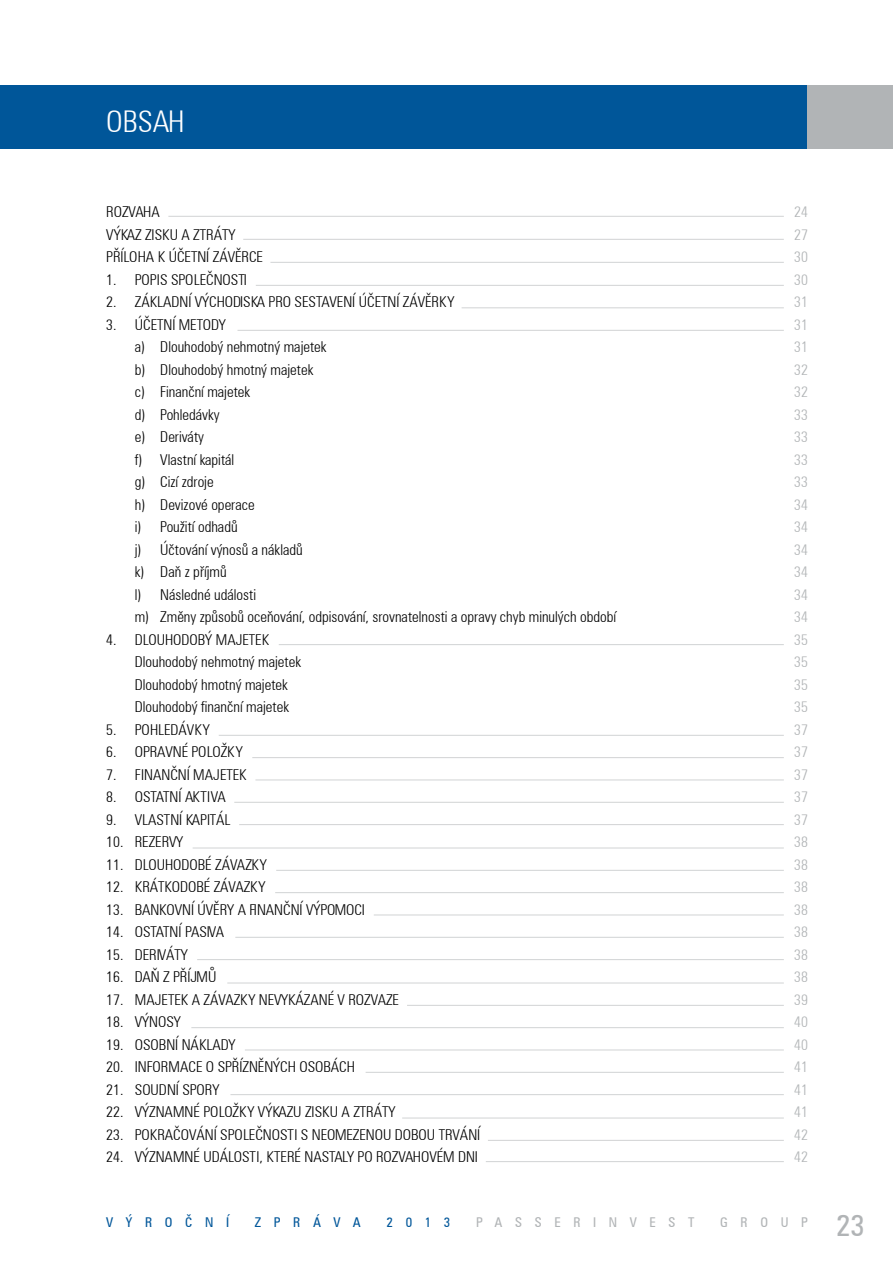
<style>
.page{position:relative;width:893px;height:1263px;background:#fff}
.page>*{position:absolute;margin:0;border:0;box-sizing:border-box;transform-origin:0 0}
.t1{font:30px "Zurich CE Lt Cn BT Roman";color:#fff}
.t2{font:30px "Zurich CE Cn BT Roman";color:#b1b4b6}
.t3{font:15px "Zurich CE Lt Cn BT Roman";color:#000}
.t4{font:15px "Zurich CE Lt Cn BT Roman";color:#b1b4b6}
.t5{font:13.5px "Zurich CE Cn BT Roman";letter-spacing:.935em;color:#005699}
.t6{font:13.5px "Zurich CE Cn BT Roman";letter-spacing:.935em;color:#b1b4b6}
</style>
<div class="page">
<div style="left:0;top:85px;width:808px;height:64px;background:#005699"></div>
<hr style="left:256px;top:285px;width:528px;height:1px;background:#d1d3d4">
<hr style="left:462px;top:307px;width:322px;height:1px;background:#d1d3d4">
<hr style="left:237px;top:330px;width:547px;height:1px;background:#d1d3d4">
<hr style="left:279px;top:644px;width:505px;height:1px;background:#d1d3d4">
<hr style="left:219px;top:735px;width:565px;height:1px;background:#d1d3d4">
<hr style="left:252px;top:757px;width:532px;height:1px;background:#d1d3d4">
<hr style="left:255px;top:779px;width:529px;height:1px;background:#d1d3d4">
<hr style="left:234px;top:802px;width:550px;height:1px;background:#d1d3d4">
<hr style="left:239px;top:824px;width:545px;height:1px;background:#d1d3d4">
<hr style="left:193px;top:848px;width:591px;height:1px;background:#d1d3d4">
<hr style="left:276px;top:870px;width:508px;height:1px;background:#d1d3d4">
<hr style="left:275px;top:892px;width:509px;height:1px;background:#d1d3d4">
<hr style="left:374px;top:914px;width:410px;height:1px;background:#d1d3d4">
<hr style="left:235px;top:937px;width:549px;height:1px;background:#d1d3d4">
<hr style="left:197px;top:959px;width:587px;height:1px;background:#d1d3d4">
<hr style="left:227px;top:983px;width:557px;height:1px;background:#d1d3d4">
<hr style="left:407px;top:1005px;width:377px;height:1px;background:#d1d3d4">
<hr style="left:191px;top:1027px;width:593px;height:1px;background:#d1d3d4">
<hr style="left:245px;top:1049px;width:539px;height:1px;background:#d1d3d4">
<hr style="left:366px;top:1072px;width:418px;height:1px;background:#d1d3d4">
<hr style="left:230px;top:1094px;width:554px;height:1px;background:#d1d3d4">
<hr style="left:402px;top:1118px;width:382px;height:1px;background:#d1d3d4">
<hr style="left:488px;top:1140px;width:296px;height:1px;background:#d1d3d4">
<hr style="left:486px;top:1161px;width:298px;height:1px;background:#d1d3d4">
<div style="left:808px;top:85px;width:85px;height:64px;background:#b1b4b6"></div>
<hr style="left:270px;top:262px;width:514px;height:1px;background:#d1d3d4">
<hr style="left:243px;top:239px;width:541px;height:1px;background:#d1d3d4">
<hr style="left:168px;top:216px;width:616px;height:1px;background:#d1d3d4">
<h1 class="t1" style="left:106px;top:102px;width:80px">Obsah</h1>
<p class="t4" style="left:794px;top:202px;width:15px">24</p>
<p class="t3" style="left:106px;top:224px;width:8px">VÝKAZ</p>
<p class="t3" style="left:145px;top:224px;width:92px">ZISKU A ZTRÁTY</p>
<p class="t4" style="left:794px;top:224px;width:15px">27</p>
<p class="t3" style="left:106px;top:247px;width:8px">PŘÍLOHA</p>
<p class="t3" style="left:158px;top:247px;width:64px">KÚČETNÍ ZÁVĚR</p>
<p class="t3" style="left:249px;top:247px;width:15px">CE</p>
<p class="t4" style="left:794px;top:247px;width:15px">30</p>
<p class="t3" style="left:106px;top:269px;width:22px">1. POP</p>
<p class="t3" style="left:157px;top:269px;width:92px">IS SPOLEČNOSTI</p>
<p class="t4" style="left:794px;top:269px;width:15px">30</p>
<p class="t3" style="left:106px;top:292px;width:20px">2. ZÁKLADNÍ</p>
<p class="t3" style="left:195px;top:292px;width:82px">VÝCHODISKA PRO</p>
<p class="t3" style="left:295px;top:292px;width:117px">SESTAVENÍ ÚČETNÍ ZÁVĚRK</p>
<p class="t3" style="left:447px;top:292px;width:8px">Y</p>
<p class="t4" style="left:794px;top:292px;width:15px">31</p>
<p class="t3" style="left:106px;top:314px;width:23px">3. ÚČ</p>
<p class="t3" style="left:151px;top:314px;width:77px">ETNÍ METODY</p>
<p class="t4" style="left:794px;top:314px;width:15px">31</p>
<p class="t3" style="left:135px;top:337px;width:193px">a) Dlouhodobý nehmotný majetek</p>
<p class="t4" style="left:794px;top:337px;width:15px">31</p>
<p class="t3" style="left:135px;top:359px;width:180px">b) Dlouhodobý hmotný majetek</p>
<p class="t4" style="left:794px;top:359px;width:15px">32</p>
<p class="t3" style="left:135px;top:382px;width:117px">c) Finanční majetek</p>
<p class="t4" style="left:794px;top:382px;width:15px">32</p>
<p class="t3" style="left:135px;top:404px;width:87px">d) Pohledávky</p>
<p class="t4" style="left:794px;top:404px;width:15px">33</p>
<p class="t3" style="left:135px;top:427px;width:71px">e) D eriváty</p>
<p class="t4" style="left:794px;top:427px;width:15px">33</p>
<p class="t3" style="left:135px;top:449px;width:101px">f) Vlastní kapitál</p>
<p class="t4" style="left:794px;top:449px;width:15px">33</p>
<p class="t3" style="left:135px;top:472px;width:80px">g) Cizí zdroje</p>
<p class="t4" style="left:794px;top:472px;width:15px">33</p>
<p class="t3" style="left:135px;top:494px;width:121px">h) Devizové operace</p>
<p class="t4" style="left:794px;top:494px;width:15px">34</p>
<p class="t3" style="left:135px;top:517px;width:104px">i) Použití odhadů</p>
<p class="t4" style="left:794px;top:517px;width:15px">34</p>
<p class="t3" style="left:135px;top:539px;width:169px">j) Účtování výnosů a nákladů</p>
<p class="t4" style="left:794px;top:539px;width:15px">34</p>
<p class="t3" style="left:135px;top:562px;width:93px">k) Daň z příjmů</p>
<p class="t4" style="left:794px;top:562px;width:15px">34</p>
<p class="t3" style="left:135px;top:584px;width:123px">l) Následné události</p>
<p class="t4" style="left:794px;top:584px;width:15px">34</p>
<p class="t3" style="left:135px;top:607px;width:483px">m) Změny způsobů oceňování, odpisování, srovnatelnosti a opravy chyb minulých období</p>
<p class="t4" style="left:794px;top:607px;width:15px">34</p>
<p class="t3" style="left:106px;top:629px;width:137px">4. Dlouhodobý majete</p>
<p class="t3" style="left:262px;top:629px;width:9px">k</p>
<p class="t4" style="left:794px;top:629px;width:15px">35</p>
<p class="t3" style="left:106px;top:652px;width:196px">Dlouhodobý nehmotný majetek</p>
<p class="t4" style="left:794px;top:652px;width:15px">35</p>
<p class="t3" style="left:106px;top:674px;width:183px">Dlouhodobý hmotný majetek</p>
<p class="t4" style="left:794px;top:674px;width:15px">35</p>
<p class="t3" style="left:106px;top:697px;width:184px">Dlouhodobý finanční majetek</p>
<p class="t4" style="left:794px;top:697px;width:15px">35</p>
<p class="t3" style="left:106px;top:719px;width:21px">5. POHL</p>
<p class="t3" style="left:164px;top:719px;width:15px">EDÁVK</p>
<p class="t3" style="left:203px;top:719px;width:8px">Y</p>
<p class="t4" style="left:794px;top:719px;width:15px">37</p>
<p class="t3" style="left:106px;top:742px;width:21px">6. OPRAVNÉ</p>
<p class="t3" style="left:192px;top:742px;width:8px">POLO</p>
<p class="t3" style="left:221px;top:742px;width:23px">ŽKY</p>
<p class="t4" style="left:794px;top:742px;width:15px">37</p>
<p class="t3" style="left:106px;top:764px;width:47px">7. F INANČNÍ</p>
<p class="t3" style="left:193px;top:764px;width:88px">MAJETEK</p>
<p class="t4" style="left:794px;top:764px;width:15px">37</p>
<p class="t3" style="left:106px;top:787px;width:145px">8. O STATNÍ AKT I VA</p>
<p class="t4" style="left:794px;top:787px;width:15px">37</p>
<p class="t3" style="left:106px;top:809px;width:22px">9. VLA</p>
<p class="t3" style="left:156px;top:809px;width:100px">STNÍ KAP ITÁL</p>
<p class="t4" style="left:794px;top:809px;width:15px">37</p>
<p class="t3" style="left:106px;top:832px;width:78px">10. REZERVY</p>
<p class="t4" style="left:794px;top:832px;width:15px">38</p>
<p class="t3" style="left:106px;top:854px;width:27px">11. DLO</p>
<p class="t3" style="left:157px;top:854px;width:18px">UHODO</p>
<p class="t3" style="left:198px;top:854px;width:26px">BÉ ZÁVAZK</p>
<p class="t3" style="left:260px;top:854px;width:8px">Y</p>
<p class="t4" style="left:794px;top:854px;width:15px">38</p>
<p class="t3" style="left:106px;top:877px;width:27px">12. KRÁ</p>
<p class="t3" style="left:158px;top:877px;width:15px">TKODO</p>
<p class="t3" style="left:196px;top:877px;width:26px">BÉ ZÁVAZK</p>
<p class="t3" style="left:259px;top:877px;width:8px">Y</p>
<p class="t4" style="left:794px;top:877px;width:15px">38</p>
<p class="t3" style="left:106px;top:899px;width:45px">13. BANKOVNÍ</p>
<p class="t3" style="left:198px;top:899px;width:8px">ÚVĚR</p>
<p class="t3" style="left:227px;top:899px;width:39px">Y A FINANČNÍ</p>
<p class="t3" style="left:306px;top:899px;width:9px">VÝPO</p>
<p class="t3" style="left:335px;top:899px;width:32px">MOCI</p>
<p class="t4" style="left:794px;top:899px;width:15px">38</p>
<p class="t3" style="left:106px;top:922px;width:144px">14. O STATNÍ PASIVA</p>
<p class="t4" style="left:794px;top:922px;width:15px">38</p>
<p class="t3" style="left:106px;top:944px;width:83px">15. DERIVÁTY</p>
<p class="t4" style="left:794px;top:944px;width:15px">38</p>
<p class="t3" style="left:106px;top:967px;width:112px">16. DAŇ Z PŘÍJMŮ</p>
<p class="t4" style="left:794px;top:967px;width:15px">38</p>
<p class="t3" style="left:106px;top:989px;width:106px">17. MAJETEK A ZÁVAZK</p>
<p class="t3" style="left:248px;top:989px;width:48px">Y NEVYKÁZANÉ</p>
<p class="t3" style="left:338px;top:989px;width:19px">VROZVAZ</p>
<p class="t3" style="left:393px;top:989px;width:8px">E</p>
<p class="t4" style="left:794px;top:989px;width:15px">39</p>
<p class="t3" style="left:106px;top:1012px;width:27px">18. VÝNO</p>
<p class="t3" style="left:166px;top:1012px;width:16px">SY</p>
<p class="t4" style="left:794px;top:1012px;width:15px">40</p>
<p class="t3" style="left:106px;top:1034px;width:84px">19. OSOBNÍ NÁKLAD</p>
<p class="t3" style="left:229px;top:1034px;width:8px">Y</p>
<p class="t4" style="left:794px;top:1034px;width:15px">40</p>
<p class="t3" style="left:106px;top:1057px;width:40px">20. INFOR</p>
<p class="t3" style="left:168px;top:1057px;width:65px">MACE O SPŘÍZNĚNÝ</p>
<p class="t3" style="left:280px;top:1057px;width:105px">CH OSOBÁCH</p>
<p class="t4" style="left:794px;top:1057px;width:15px">41</p>
<p class="t3" style="left:106px;top:1079px;width:115px">21. SOUDNÍ SPORY</p>
<p class="t4" style="left:794px;top:1079px;width:15px">41</p>
<p class="t3" style="left:106px;top:1102px;width:27px">22. VÝZNA</p>
<p class="t3" style="left:173px;top:1102px;width:39px">MNÉ POLO</p>
<p class="t3" style="left:233px;top:1102px;width:34px">ŽKY VÝKAZ</p>
<p class="t3" style="left:293px;top:1102px;width:104px">U ZISKU A ZTRÁTY</p>
<p class="t4" style="left:794px;top:1102px;width:15px">41</p>
<p class="t3" style="left:106px;top:1124px;width:27px">23. POKRAČOVÁNÍ</p>
<p class="t3" style="left:220px;top:1124px;width:246px">SPOLEČNOST I S NEOMEZENOU DOBOU TRVÁNÍ</p>
<p class="t4" style="left:794px;top:1124px;width:15px">42</p>
<p class="t3" style="left:106px;top:1147px;width:27px">24. VÝZNA</p>
<p class="t3" style="left:173px;top:1147px;width:47px">MNÉ UDÁLO</p>
<p class="t3" style="left:242px;top:1147px;width:143px">ST I, KTERÉ NASTALY PO ROZVAHOVÉ</p>
<p class="t3" style="left:443px;top:1147px;width:36px">M DN I</p>
<p class="t4" style="left:794px;top:1147px;width:15px">42</p>
<p class="t5" style="left:106px;top:1213px;width:124px">VÝROČNÍ</p>
<p class="t5" style="left:255px;top:1213px;width:107px">ZPRÁVA</p>
<p class="t5" style="left:387px;top:1213px;width:65px">2013</p>
<p class="t6" style="left:476px;top:1213px;width:220px">PASSERINVEST</p>
<p class="t6" style="left:720px;top:1213px;width:89px">GROUP</p>
<h1 class="t2" style="left:836px;top:1205px;width:30px">23</h1>
</div>
